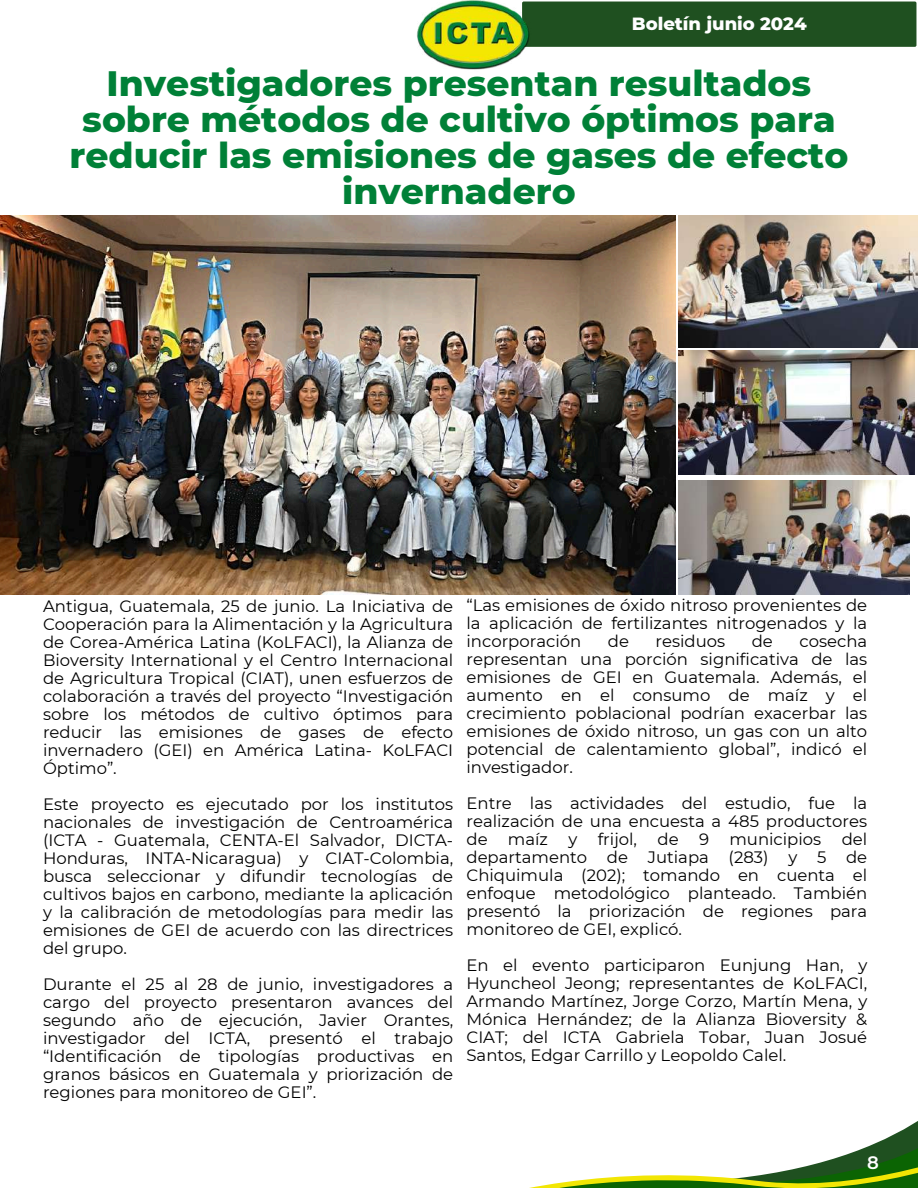
<style>
.page{position:relative;width:918px;height:1188px;background:#fff}
.page>*{position:absolute;margin:0;border:0;box-sizing:border-box;transform-origin:0 0}
.t1{font:800 36px/36px "Montserrat";color:#008037;text-align:center}
.t2{font:800 18px "Montserrat";color:#fff}
.t3{font:600 18px "Montserrat";color:#fff}
.t4{font:16.5px/18px "Montserrat";color:#000;text-align:justify}
</style>
<div class="page">
<div style="left:532px;top:1px;width:385px;height:46px;background:#1f5020"></div>
<img style="left:417px;top:0;width:115px;height:70px">
<svg style="left:529px;top:1121px;width:389px;height:67px"></svg>
<img style="left:0;top:215px;width:675px;height:379px">
<img style="left:679px;top:351px;width:236px;height:124px">
<img style="left:679px;top:215px;width:239px;height:133px">
<img style="left:679px;top:481px;width:230px;height:113px">
<p class="t2" style="left:632px;top:12px;width:176px">Boletín junio 2024</p>
<h1 class="t1" style="left:70px;top:65px;width:780px">Investigadores presentan resultados sobre métodos de cultivo óptimos para reducir las emisiones de gases de efecto invernadero</h1>
<p class="t4" style="left:43px;top:597px;width:412px">Antigua, Guatemala, 25 de junio. La Iniciativa de Cooperación para la Alimentación y la Agricultura de Corea-América Latina (KoLFACI), la Alianza de Bioversity International y el Centro Internacional de Agricultura Tropical (CIAT), unen esfuerzos de colaboración a través del proyecto “Investigación sobre los métodos de cultivo óptimos para reducir las emisiones de gases de efecto invernadero (GEI) en América Latina- KoLFACI Óptimo”.</p>
<p class="t4" style="left:43px;top:795px;width:412px">Este proyecto es ejecutado por los institutos nacionales de investigación de Centroamérica (ICTA - Guatemala, CENTA-El Salvador, DICTA-Honduras, INTA-Nicaragua) y CIAT-Colombia, busca seleccionar y difundir tecnologías de cultivos bajos en carbono, mediante la aplicación y la calibración de metodologías para medir las emisiones de GEI de acuerdo con las directrices del grupo.</p>
<p class="t4" style="left:43px;top:975px;width:412px">Durante el 25 al 28 de junio, investigadores a cargo del proyecto presentaron avances del segundo año de ejecución, Javier Orantes, investigador del ICTA, presentó el trabajo “Identificación de tipologías productivas en granos básicos en Guatemala y priorización de regiones para monitoreo de GEI”.</p>
<p class="t4" style="left:466px;top:597px;width:402px">“Las emisiones de óxido nitroso provenientes de la aplicación de fertilizantes nitrogenados y la incorporación</p>
<p class="t4" style="left:466px;top:633px;width:402px;text-indent:333px">cosecha representan una porción significativa de las emisiones de GEI en Guatemala. Además, el aumento en el consumo de maíz y el crecimiento poblacional podrían exacerbar las emisiones de óxido nitroso, un gas con un alto potencial de calentamiento global”, indicó el investigador.</p>
<p class="t4" style="left:466px;top:795px;width:402px">Entre las actividades del estudio, fue la realización de una encuesta a 485 productores de maíz y frijol, de 9 municipios del departamento de Jutiapa (283) y 5 de Chiquimula (202); tomando en cuenta el enfoque metodológico planteado. También presentó la priorización de regiones para monitoreo de GEI, explicó.</p>
<p class="t4" style="left:466px;top:957px;width:402px">En el evento participaron Eunjung Han, y Hyuncheol Jeong; representantes de KoLFACI, Armando Martínez, Jorge Corzo, Martín Mena, y Mónica Hernández; de la Alianza Bioversity &amp; CIAT; del ICTA Gabriela Tobar, Juan Josué Santos, Edgar Carrillo y Leopoldo Calel.</p>
<p class="t4" style="left:608px;top:633px;width:23px">de</p>
<p class="t4" style="left:656px;top:633px;width:71px">residuos</p>
<p class="t4" style="left:752px;top:633px;width:23px">de</p>
<p class="t3" style="left:867px;top:1152px;width:13px">8</p>
</div>
